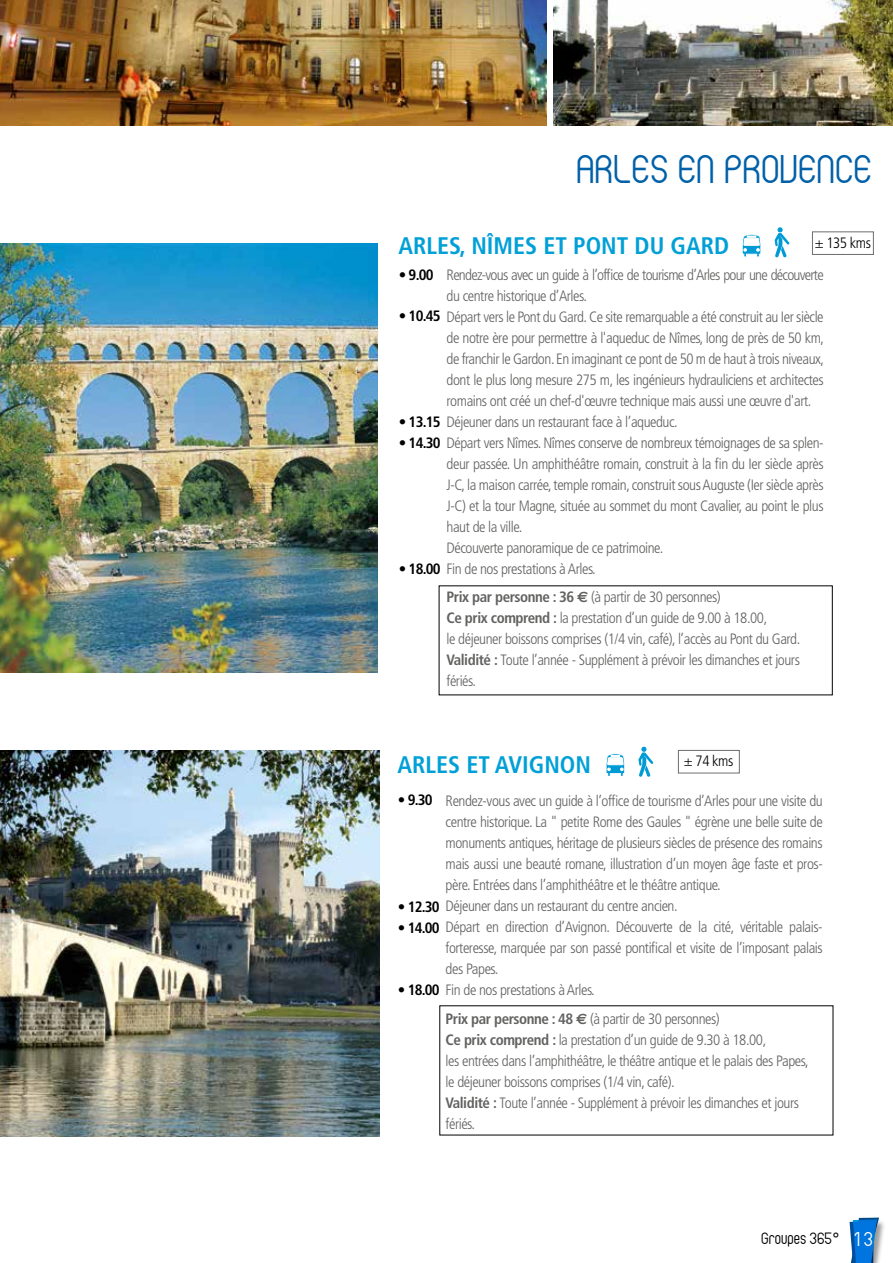
<style>
.page{position:relative;width:893px;height:1263px;background:#fff}
.page>*{position:absolute;margin:0;border:0;box-sizing:border-box;transform-origin:0 0}
.t1{font:33px "Albertino";color:#0060a8}
.t2{font:700 condensed 24px "Frutiger";color:#00a0d7}
.t3{font:300 condensed 15px/21px "Frutiger";letter-spacing:-.03em;color:#626261}
.t4{font:300 condensed 15px/21px "Frutiger";letter-spacing:-.05em;color:#626261}
.t5{font:300 condensed 15px "Frutiger";letter-spacing:-.03em;color:#000}
.t6{font:700 condensed 15px "Frutiger";color:#000}
.t7{font:13.5px "Albertino";color:#000}
.s1{font-weight:700;color:#000}
.s2{font-weight:700}
.s3{font-family:"Euro Sans";font-weight:700;font-stretch:normal}
.s4{font-size:16.5px;color:#fff}
</style>
<div class="page">
<div style="left:853px;top:1219px;width:33px;height:44px;background:#000;opacity:.4"></div>
<svg style="left:849px;top:1217px;width:30px;height:46px"></svg>
<img style="left:0;top:0;width:546px;height:126px">
<img style="left:553px;top:0;width:340px;height:126px">
<div style="left:812px;top:231px;width:62px;height:24px;border:1px solid #6e6e6e"></div>
<div style="left:678px;top:750px;width:62px;height:23px;border:1px solid #6e6e6e"></div>
<img style="left:0;top:244px;width:377px;height:429px">
<img style="left:0;top:750px;width:379px;height:386px">
<svg style="left:606px;top:753px;width:19px;height:23px"></svg>
<svg style="left:638px;top:747px;width:15px;height:30px"></svg>
<svg style="left:742px;top:234px;width:19px;height:23px"></svg>
<svg style="left:775px;top:227px;width:14px;height:30px"></svg>
<h1 class="t1" style="left:576px;top:155px;width:298px">ARLES EN PROVENCE</h1>
<h2 class="t2" style="left:398px;top:232px;width:332px">ARLES, NÎMES ET PONT DU GARD</h2>
<p class="t4" style="left:447px;top:264px;width:379px">Rendez-vous avec un guide à l’office de tourisme d’Arles pour une découverte du centre historique d’Arles.</p>
<p class="t3" style="left:447px;top:306px;width:379px;text-align:justify;text-indent:-48px"><span class="s1">• 10.45</span> Départ vers le Pont du Gard. Ce site remarquable a été construit au Ier siècle de notre ère pour permettre à l'aqueduc de Nîmes, long de près de 50 km, de franchir le Gardon. En imaginant ce pont de 50 m de haut à trois niveaux, dont le plus long mesure 275 m, les ingénieurs hydrauliciens et architectes romains ont créé un chef-d'œuvre technique mais aussi une œuvre d'art.</p>
<p class="t3" style="left:399px;top:411px;width:281px"><span class="s1">• 13.15</span> Déjeuner dans un restaurant face à l’aqueduc.</p>
<p class="t3" style="left:447px;top:432px;width:379px;text-indent:-48px"><span class="s1">• 14.30</span> Départ vers Nîmes. Nîmes conserve de nombreux témoignages de sa splen&shy;deur passée. Un amphithéâtre romain, construit à la fin du Ier siècle après J-C, la maison carrée, temple romain, construit sous Auguste (Ier siècle après J-C) et la tour Magne, située au sommet du mont Cavalier, au point le plus haut de la ville.<br>Découverte panoramique de ce patrimoine.</p>
<p class="t3" style="left:447px;top:554px;width:276px;line-height:28.5px;text-indent:-48px"><span class="s1">• 18.00</span> Fin de nos prestations à Arles.<br><span class="s2">Prix par personne : 36</span> <span class="s3">€</span> (à partir de 30 personnes)</p>
<p class="t3" style="left:447px;top:608px;width:355px"><span class="s2">Ce prix comprend :</span> la prestation d’un guide de 9.00 à 18.00,<br>le déjeuner boissons comprises (1/4 vin, café), l’accès au Pont du Gard.<br><span class="s2">Validité :</span> Toute l’année - Supplément à prévoir les dimanches et jours fériés.</p>
<p class="t5" style="left:815px;top:234px;width:58px">± 135 kms</p>
<p class="t6" style="left:399px;top:265px;width:36px">• 9.00</p>
<p class="t5" style="left:684px;top:752px;width:51px">± 74 kms</p>
<h2 class="t2" style="left:397px;top:750px;width:195px">ARLES ET AVIGNON</h2>
<p class="t3" style="left:446px;top:791px;width:379px;text-align:justify">Rendez-vous avec un guide à l’office de tourisme d’Arles pour une visite du centre historique. La " petite Rome des Gaules " égrène une belle suite de monuments antiques, héritage de plusieurs siècles de présence des romains mais aussi une beauté romane, illustration d’un moyen âge faste et pros&shy;père. Entrées dans l’amphithéâtre et le théâtre antique.</p>
<p class="t3" style="left:398px;top:896px;width:281px"><span class="s1">• 12.30</span> Déjeuner dans un restaurant du centre ancien.</p>
<p class="t3" style="left:446px;top:917px;width:379px;text-align:justify;text-indent:-48px"><span class="s1">• 14.00</span> Départ en direction d’Avignon. Découverte de la cité, véritable palais&shy;forteresse, marquée par son passé pontifical et visite de l’imposant palais des Papes.</p>
<p class="t3" style="left:446px;top:976px;width:276px;line-height:28.5px;text-indent:-48px"><span class="s1">• 18.00</span> Fin de nos prestations à Arles.<br><span class="s2">Prix par personne : 48</span> <span class="s3">€</span> (à partir de 30 personnes)</p>
<p class="t3" style="left:446px;top:1029px;width:365px"><span class="s2">Ce prix comprend :</span> la prestation d’un guide de 9.30 à 18.00,<br>les entrées dans l’amphithéâtre, le théâtre antique et le palais des Papes, le déjeuner boissons comprises (1/4 vin, café).<br><span class="s2">Validité :</span> Toute l’année - Supplément à prévoir les dimanches et jours fériés.</p>
<p class="t6" style="left:398px;top:791px;width:36px">• 9.30</p>
<p class="t7" style="left:761px;top:1232px;width:114px">Groupes 365° <span class="s4">13</span></p>
</div>
